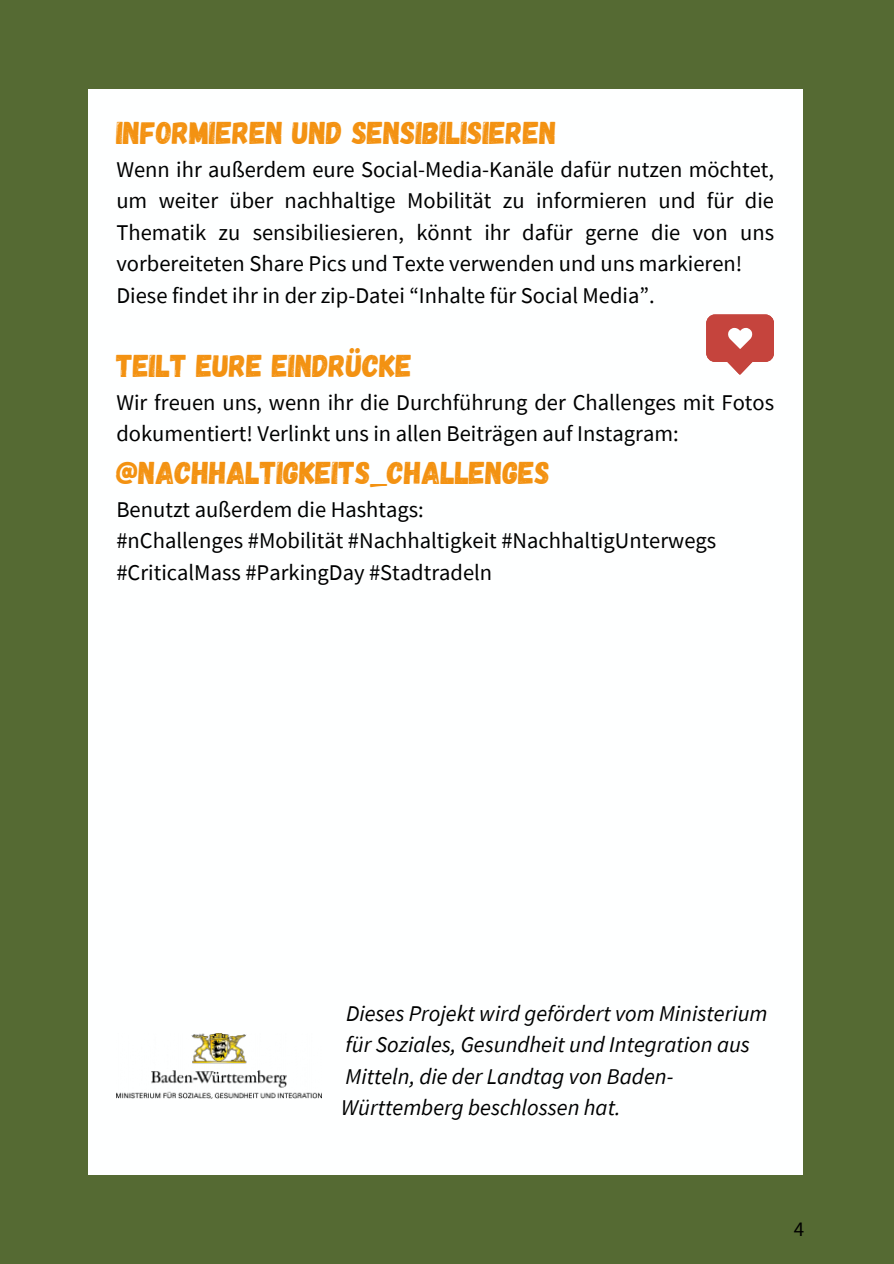
<style>
.page{position:relative;width:894px;height:1264px;background:#fff}
.page>*{position:absolute;margin:0;border:0;box-sizing:border-box;transform-origin:0 0}
.t1{font:31.5px "Gagalin";color:#f39212}
.t2{font:22.5px/31.5px "Source Sans Pro";color:#000}
.t3{font:italic 22.5px/31.5px "Source Sans Pro";color:#000}
.t4{font:21px "Source Sans Pro";color:#000}
</style>
<div class="page">
<div style="left:0;top:0;width:893px;height:1263px;background:#556a33"></div>
<div style="left:88px;top:89px;width:714px;height:1085px;background:#feffff"></div>
<svg style="left:706px;top:314px;width:67px;height:60px"></svg>
<img style="left:116px;top:1033px;width:205px;height:65px">
<h1 class="t1" style="left:116px;top:112px;width:441px">INFORMIEREN UND SENSIBILISIEREN</h1>
<h1 class="t2" style="left:116px;top:153px;width:659px">Wenn ihr außerdem eure Social-Media-Kanäle dafür nutzen möchtet, um weiter über nachhaltige Mobilität zu informieren und für die Thematik zu sensibiliesieren, könnt ihr dafür gerne die von uns vorbereiteten Share Pics und Texte verwenden und uns markieren!<br>Diese findet ihr in der zip-Datei “Inhalte für Social Media”.</h1>
<h1 class="t1" style="left:116px;top:345px;width:297px">TEILT EURE EINDRÜCKE</h1>
<h1 class="t2" style="left:116px;top:386px;width:659px">Wir freuen uns, wenn ihr die Durchführung der Challenges mit Fotos dokumentiert! Verlinkt uns in allen Beiträgen auf Instagram:</h1>
<h1 class="t1" style="left:116px;top:452px;width:435px">@NACHHALTIGKEITS_CHALLENGES</h1>
<h1 class="t2" style="left:116px;top:493px;width:601px">Benutzt außerdem die Hashtags:<br>#nChallenges #Mobilität #Nachhaltigkeit #NachhaltigUnterwegs #CriticalMass #ParkingDay #Stadtradeln</h1>
<h1 class="t3" style="left:341px;top:997px;width:427px">Dieses Projekt wird gefördert vom Ministerium für Soziales, Gesundheit und Integration aus Mitteln, die der Landtag von Baden-Württemberg beschlossen hat.</h1>
<p class="t4" style="left:793px;top:1214px;width:12px">4</p>
</div>
